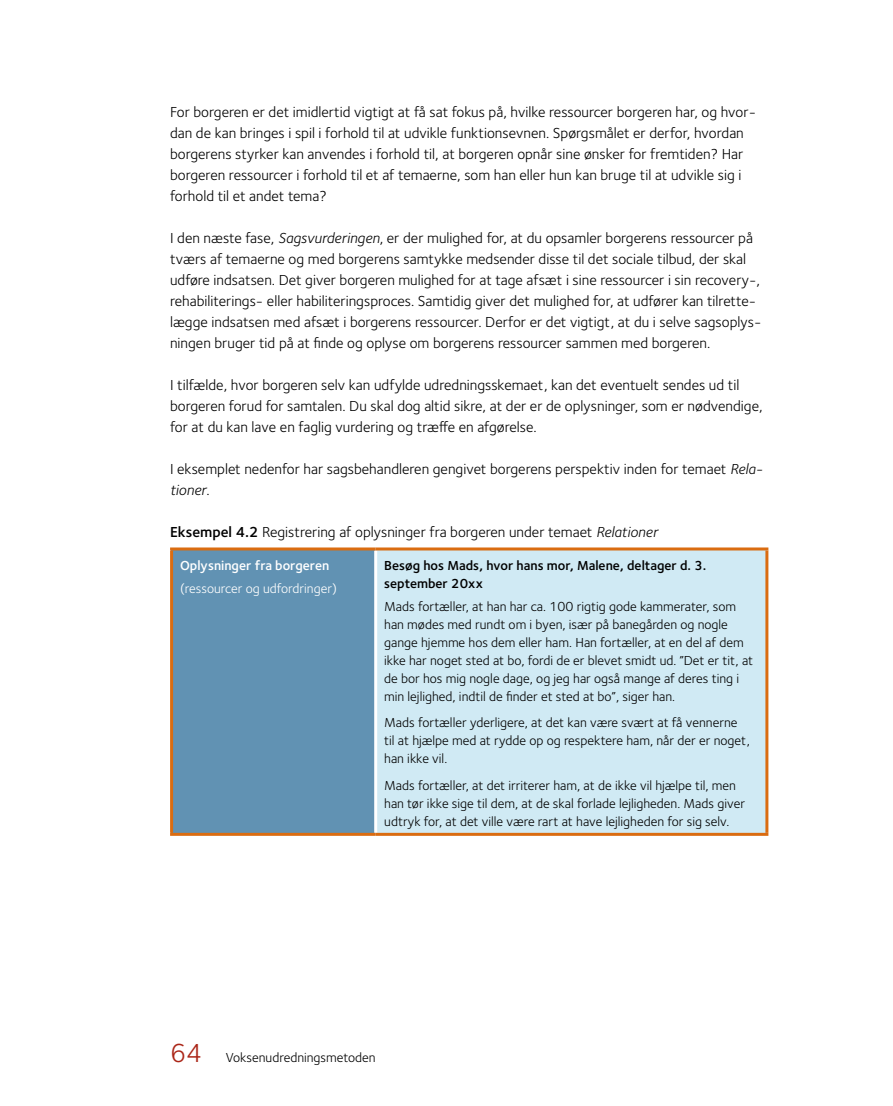
<style>
.page{position:relative;width:893px;height:1106px;background:#fff}
.page>*{position:absolute;margin:0;border:0;box-sizing:border-box;transform-origin:0 0}
.Normal{font:15px/21px "Foundry Sterling";color:#000}
.Figur_boks{font:15px "Foundry Sterling";color:#000}
.Tabel_Tabel_afstand{font:13.5px/18px "Foundry Sterling";color:#000}
.Tabel_Tabel_overskrift{font:600 13.5px/18px "Foundry Sterling";color:#000}
.Tabel_Tabel{font:13.5px "Foundry Sterling";color:#fff}
.Tabel_Tabel_overskrift-2{font:600 13.5px "Foundry Sterling";color:#fff}
.s1{font-style:italic}
.s2{font-weight:600}
.s3{font-size:27px;color:#aa2517}
</style>
<div class="page">
<div style="left:172px;top:549px;width:204px;height:285px;background:#6192b3"></div>
<div style="left:376px;top:549px;width:391px;height:285px;background:#d0eaf4"></div>
<hr style="left:374px;top:550px;width:3px;height:282px;background:#fff">
<hr style="left:170px;top:547px;width:206px;height:3px;background:#da6c11">
<hr style="left:170px;top:550px;width:3px;height:282px;background:#da6c11">
<hr style="left:376px;top:547px;width:392px;height:3px;background:#da6c11">
<hr style="left:765px;top:550px;width:3px;height:282px;background:#da6c11">
<hr style="left:170px;top:832px;width:206px;height:3px;background:#da6c11">
<hr style="left:376px;top:832px;width:392px;height:3px;background:#da6c11">
<p class="Normal" style="left:170px;top:102px;width:587px">For borgeren er det imidlertid vigtigt at få sat fokus på, hvilke ressourcer borgeren har, og hvor&shy;dan de kan bringes i spil i forhold til at udvikle funktionsevnen. Spørgsmålet er derfor, hvordan borgerens styrker kan anvendes i forhold til, at borgeren opnår sine ønsker for fremtiden? Har borgeren ressourcer i forhold til et af temaerne, som han eller hun kan bruge til at udvikle sig i forhold til et andet tema?</p>
<p class="Normal" style="left:170px;top:228px;width:593px">I den næste fase, <span class="s1">Sagsvurderingen</span>, er der mulighed for, at du opsamler borgerens ressourcer på tværs af temaerne og med borgerens samtykke medsender disse til det sociale tilbud, der skal udføre indsatsen. Det giver borgeren mulighed for at tage afsæt i sine ressourcer i sin recovery-, rehabiliterings- eller habiliteringsproces. Samtidig giver det mulighed for, at udfører kan tilrette&shy;lægge indsatsen med afsæt i borgerens ressourcer. Derfor er det vigtigt, at du i selve sagsoplys&shy;ningen bruger tid på at finde og oplyse om borgerens ressourcer sammen med borgeren.</p>
<p class="Normal" style="left:170px;top:375px;width:594px">I tilfælde, hvor borgeren selv kan udfylde udredningsskemaet, kan det eventuelt sendes ud til borgeren forud for samtalen. Du skal dog altid sikre, at der er de oplysninger, som er nødvendige, for at du kan lave en faglig vurdering og træffe en afgørelse.</p>
<p class="Normal" style="left:170px;top:459px;width:594px">I eksemplet nedenfor har sagsbehandleren gengivet borgerens perspektiv inden for temaet <span class="s1">Rela&shy;tioner</span>.</p>
<p class="Figur_boks" style="left:170px;top:523px;width:489px"><span class="s2">Eksempel 4.2</span> Registrering af oplysninger fra borgeren under temaet <span class="s1">Relationer</span></p>
<p class="Tabel_Tabel_overskrift-2" style="left:180px;top:558px;width:151px">Oplysninger fra borgeren</p>
<p class="Tabel_Tabel" style="left:180px;top:580px;width:158px">(ressourcer og udfordringer)</p>
<p class="Tabel_Tabel_overskrift" style="left:384px;top:557px;width:324px">Besøg hos Mads, hvor hans mor, Malene, deltager d. 3. september 20xx</p>
<p class="Tabel_Tabel_afstand" style="left:384px;top:597px;width:371px">Mads fortæller, at han har ca. 100 rigtig gode kammerater, som han mødes med rundt om i byen, især på banegården og nogle gange hjemme hos dem eller ham. Han fortæller, at en del af dem ikke har noget sted at bo, fordi de er blevet smidt ud. ”Det er tit, at de bor hos mig nogle dage, og jeg har også mange af deres ting i min lejlighed, indtil de finder et sted at bo”, siger han.</p>
<p class="Tabel_Tabel_afstand" style="left:384px;top:714px;width:367px">Mads fortæller yderligere, at det kan være svært at få vennerne til at hjælpe med at rydde op og respektere ham, når der er noget, han ikke vil.</p>
<p class="Tabel_Tabel_afstand" style="left:384px;top:776px;width:362px">Mads fortæller, at det irriterer ham, at de ikke vil hjælpe til, men han tør ikke sige til dem, at de skal forlade lejligheden. Mads giver udtryk for, at det ville være rart at have lejligheden for sig selv.</p>
<p class="Tabel_Tabel_afstand" style="left:170px;top:1049px;width:207px"><span class="s3">64</span> Voksenudredningsmetoden</p>
</div>
